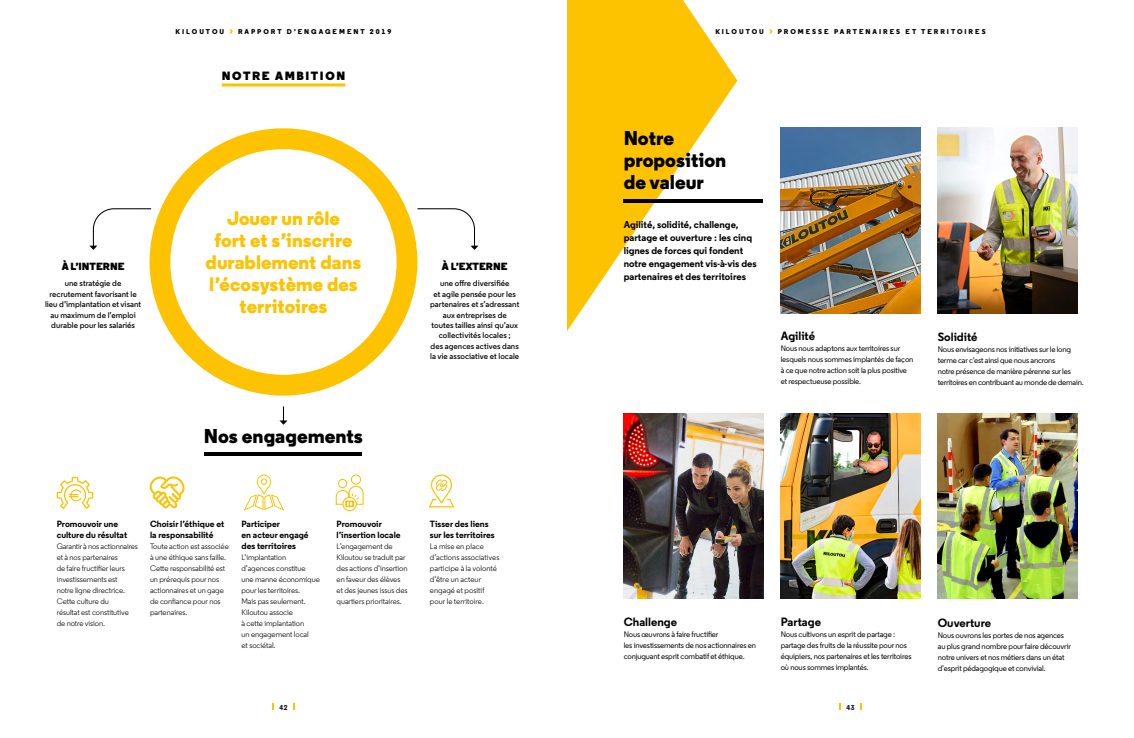
<style>
.page{position:relative;width:1134px;height:738px;background:#fff}
.page>*{position:absolute;margin:0;border:0;box-sizing:border-box;transform-origin:0 0}
.t1{font:800 20px/22px "Regular";color:#000}
.t2{font:800 19.5px/22px "Regular";color:#fdc300;text-align:center}
.t3{font:700 12px "Regular";color:#000}
.t4{font:900 12px "Regular";letter-spacing:.13em;color:#000}
.t5{font:900 10.4px "Regular";color:#000}
.t6{font:700 10px/13px "Regular";color:#000}
.t7{font:700 9px/11px "Regular";color:#000}
.t8{font:600 8.3px/10.4px "Regular";color:#000;text-align:center}
.t9{font:8px/11px "Regular";letter-spacing:-.01em;color:#000}
.t10{font:500 8px/11px "Regular";letter-spacing:-.02em;color:#000}
.t11{font:800 7px "Regular";letter-spacing:.28em;color:#000}
.t12{font:700 7px "Regular";color:#000}
</style>
<div class="page">
<svg style="left:567px;top:0;width:170px;height:331px;fill:#fdc300"></svg>
<img style="left:938px;top:413px;width:139px;height:185px">
<img style="left:781px;top:128px;width:139px;height:185px">
<img style="left:624px;top:413px;width:139px;height:184px">
<img style="left:781px;top:413px;width:139px;height:185px">
<img style="left:938px;top:128px;width:139px;height:185px">
<hr style="left:624px;top:199px;width:139px;height:4px;background:#000">
<svg style="left:769px;top:29px;width:3px;height:5px"></svg>
<svg style="left:229px;top:29px;width:4px;height:5px"></svg>
<svg style="left:151px;top:283px;width:265px;height:113px"></svg>
<svg style="left:149px;top:128px;width:269px;height:155px"></svg>
<hr style="left:222px;top:83px;width:123px;height:3px;background:#fdc300">
<svg style="left:89px;top:207px;width:63px;height:43px"></svg>
<svg style="left:416px;top:207px;width:62px;height:43px"></svg>
<svg style="left:279px;top:406px;width:8px;height:18px"></svg>
<svg style="left:149px;top:476px;width:36px;height:31px"></svg>
<hr style="left:205px;top:452px;width:157px;height:4px;background:#000">
<svg style="left:57px;top:476px;width:36px;height:32px"></svg>
<svg style="left:244px;top:474px;width:40px;height:36px"></svg>
<div style="left:342px;top:496px;width:15px;height:15px;border:1px solid #fcc200;border-radius:50%"></div>
<svg style="left:335px;top:474px;width:29px;height:33px"></svg>
<svg style="left:429px;top:474px;width:25px;height:33px"></svg>
<p class="t5" style="left:62px;top:260px;width:64px">À L’INTERNE</p>
<p class="t8" style="left:45px;top:278px;width:98px">une stratégie de recrutement favorisant le lieu d’implantation et visant au maximum de l’emploi durable pour les salariés</p>
<p class="t11" style="left:176px;top:27px;width:50px">KILOUTOU</p>
<p class="t11" style="left:238px;top:27px;width:155px">RAPPORT D’ENGAGEMENT 2019</p>
<p class="t11" style="left:715px;top:27px;width:50px">KILOUTOU</p>
<p class="t11" style="left:778px;top:27px;width:209px">PROMESSE PARTENAIRES ET TERRITOIRES</p>
<p class="t4" style="left:222px;top:68px;width:125px">NOTRE AMBITION</p>
<p class="t2" style="left:206px;top:207px;width:157px">Jouer un rôle<br>fort et s’inscrire durablement dans l’écosystème des territoires</p>
<p class="t1" style="left:204px;top:425px;width:161px">Nos engagements</p>
<p class="t5" style="left:442px;top:260px;width:67px">À L’EXTERNE</p>
<p class="t8" style="left:430px;top:278px;width:91px">une offre diversifiée<br>et agile pensée pour les partenaires et s’adressant aux entreprises de<br>toutes tailles ainsi qu’aux collectivités locales ;<br>des agences actives dans la vie associative et locale</p>
<p class="t1" style="left:624px;top:127px;width:104px">Notre proposition de valeur</p>
<p class="t6" style="left:624px;top:218px;width:135px">Agilité, solidité, challenge, partage et ouverture : les cinq lignes de forces qui fondent notre engagement vis-à-vis des partenaires et des territoires</p>
<p class="t3" style="left:781px;top:328px;width:36px">Agilité</p>
<p class="t10" style="left:781px;top:342px;width:134px">Nous nous adaptons aux territoires sur lesquels nous sommes implantés de façon à ce que notre action soit la plus positive et respectueuse possible.</p>
<p class="t3" style="left:938px;top:329px;width:41px">Solidité</p>
<p class="t10" style="left:938px;top:343px;width:147px">Nous envisageons nos initiatives sur le long terme car c’est ainsi que nous ancrons<br>notre présence de manière pérenne sur les territoires en contribuant au monde de demain.</p>
<p class="t7" style="left:57px;top:517px;width:72px">Promouvoir une culture du résultat</p>
<p class="t9" style="left:57px;top:540px;width:83px">Garantir à nos actionnaires et à nos partenaires<br>de faire fructifier leurs investissements est<br>notre ligne directrice.<br>Cette culture du<br>résultat est constitutive de notre vision.</p>
<p class="t7" style="left:150px;top:517px;width:76px">Choisir l’éthique et la responsabilité</p>
<p class="t9" style="left:150px;top:540px;width:80px">Toute action est associée à une éthique sans faille.<br>Cette responsabilité est un prérequis pour nos actionnaires et un gage de confiance pour nos partenaires.</p>
<p class="t7" style="left:241px;top:517px;width:69px">Participer<br>en acteur engagé des territoires</p>
<p class="t9" style="left:241px;top:551px;width:80px">L’implantation d’agences constitue<br>une manne économique pour les territoires.<br>Mais pas seulement.<br>Kiloutou associe<br>à cette implantation<br>un engagement local<br>et sociétal.</p>
<p class="t7" style="left:337px;top:517px;width:65px">Promouvoir l’insertion locale</p>
<p class="t9" style="left:337px;top:540px;width:72px">L’engagement de<br>Kiloutou se traduit par des actions d’insertion en faveur des élèves et des jeunes issus des quartiers prioritaires.</p>
<p class="t12" style="left:280px;top:702px;width:9px">42</p>
<p class="t7" style="left:430px;top:517px;width:66px">Tisser des liens sur les territoires</p>
<p class="t9" style="left:430px;top:540px;width:71px">La mise en place d’actions associatives participe à la volonté d’être un acteur engagé et positif pour le territoire.</p>
<p class="t3" style="left:624px;top:613px;width:55px">Challenge</p>
<p class="t10" style="left:624px;top:628px;width:134px">Nous œuvrons à faire fructifier<br>les investissements de nos actionnaires en conjuguant esprit combatif et éthique.</p>
<p class="t3" style="left:781px;top:613px;width:42px">Partage</p>
<p class="t10" style="left:781px;top:628px;width:132px">Nous cultivons un esprit de partage : partage des fruits de la réussite pour nos équipiers, nos partenaires et les territoires où nous sommes implantés.</p>
<p class="t12" style="left:846px;top:702px;width:9px">43</p>
<p class="t3" style="left:938px;top:614px;width:55px">Ouverture</p>
<p class="t10" style="left:938px;top:629px;width:135px">Nous ouvrons les portes de nos agences au plus grand nombre pour faire découvrir notre univers et nos métiers dans un état d’esprit pédagogique et convivial.</p>
</div>
